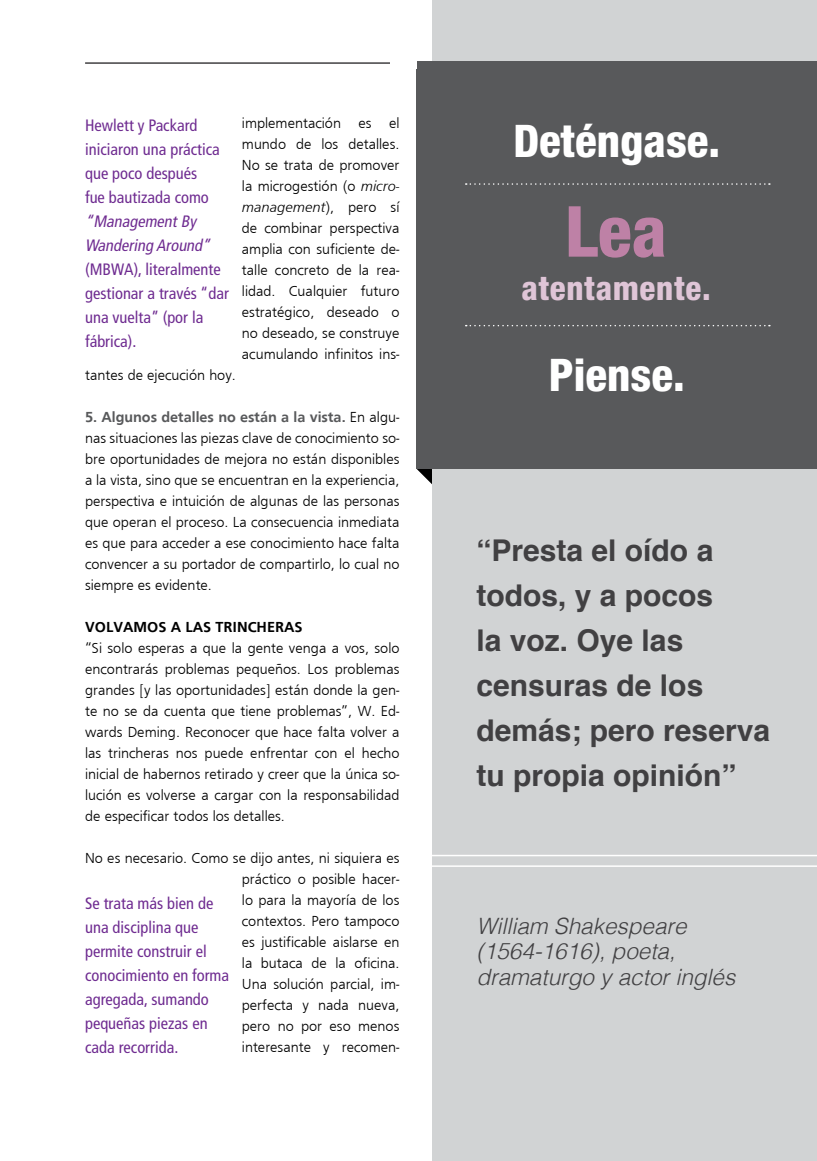
<style>
.page{position:relative;width:817px;height:1161px;background:#fff}
.page>*{position:absolute;margin:0;border:0;box-sizing:border-box;transform-origin:0 0}
.t1{font:800 condensed 70.5px "Helvetica Neue";color:#be81a6}
.t2{font:800 condensed 45px "Helvetica Neue";color:#fff}
.t3{font:800 condensed 33px "Helvetica Neue";letter-spacing:.025em;color:#dfc5d7}
.t4{font:700 30px/45px "Helvetica";color:#414042}
.t5{font:italic 300 22.5px/25.5px "Helvetica";color:#414042}
.t6{font:condensed 16.5px/24px "Frutiger";color:#6f2c91}
.t7{font:italic condensed 16.5px/24px "Frutiger";color:#6f2c91}
.t8{font:300 15px/21px "Frugal Sans";color:#000;text-align:justify}
.t9{font:700 15px "Frugal Sans";color:#000}
.s1{font-style:italic}
.s2{font-weight:700;color:#58595b}
</style>
<div class="page">
<hr style="left:85px;top:62px;width:648px;height:2px;background:#414042">
<svg style="left:416px;top:468px;width:16px;height:16px"></svg>
<div style="left:432px;top:0;width:384px;height:1161px;background:#d1d3d4"></div>
<div style="left:416px;top:61px;width:400px;height:407px;background:#58595b"></div>
<div style="left:390px;top:57px;width:26px;height:12px;background:#fff"></div>
<svg style="left:465px;top:183px;width:304px;height:2px"></svg>
<svg style="left:465px;top:325px;width:304px;height:1px"></svg>
<hr style="left:408px;top:865px;width:408px;height:2px;background:#fff">
<hr style="left:408px;top:855px;width:408px;height:1px;background:#fff">
<p class="t6" style="left:85px;top:113px;width:136px">Hewlett y Packard iniciaron una práctica que poco después fue bautizada como</p>
<p class="t7" style="left:85px;top:209px;width:130px">“ManagementBy<br>Wandering Around”</p>
<p class="t6" style="left:85px;top:257px;width:145px">(MBWA), literalmente gestionar a través “dar una vuelta” (por la fábrica).</p>
<p class="t8" style="left:242px;top:113px;width:159px">implementación es el mundo de los detalles.<br>No se trata de promover la microgestión (o <span class="s1">micro&shy;management</span>), pero sí de combinar perspectiva amplia con suficiente de&shy;talle concreto de la rea&shy;lidad. Cualquier futuro estratégico, deseado o no deseado, se construye acumulando infinitos ins-</p>
<p class="t8" style="left:85px;top:365px;width:152px">tantes de ejecución hoy.</p>
<p class="t8" style="left:85px;top:407px;width:316px"><span class="s2">5. Algunos detalles no están a la vista.</span> En algu&shy;nas situaciones las piezas clave de conocimiento so&shy;bre oportunidades de mejora no están disponibles a la vista, sino que se encuentran en la experiencia, perspectiva e intuición de algunas de las personas que operan el proceso. La consecuencia inmediata es que para acceder a ese conocimiento hace falta convencer a su portador de compartirlo, lo cual no siempre es evidente.</p>
<p class="t9" style="left:85px;top:619px;width:219px">VOLVAMOS A LAS TRINCHERAS</p>
<p class="t8" style="left:85px;top:638px;width:316px">“Si solo esperas a que la gente venga a vos, solo encontrarás problemas pequeños. Los problemas grandes [y las oportunidades] están donde la gen&shy;te no se da cuenta que tiene problemas”, W. Ed&shy;wards Deming. Reconocer que hace falta volver a las trincheras nos puede enfrentar con el hecho inicial de habernos retirado y creer que la única so&shy;lución es volverse a cargar con la responsabilidad de especificar todos los detalles.</p>
<p class="t8" style="left:242px;top:848px;width:159px;text-indent:-157px">No es necesario. Como se dijo antes, ni siquiera es práctico o posible hacer&shy;lo para la mayoría de los contextos. Pero tampoco es justificable aislarse en la butaca de la oficina.<br>Una solución parcial, im&shy;perfecta y nada nueva, pero no por eso menos interesante y recomen-</p>
<p class="t6" style="left:85px;top:891px;width:145px">Se trata más bien de una disciplina que permite construir el conocimiento en forma agregada, sumando pequeñas piezas en cada recorrida.</p>
<h2 class="t2" style="left:513px;top:113px;width:208px">Deténgase.</h2>
<h1 class="t1" style="left:565px;top:188px;width:103px">Lea</h1>
<h3 class="t3" style="left:521px;top:267px;width:191px">atentamente.</h3>
<h2 class="t2" style="left:548px;top:347px;width:137px">Piense.</h2>
<h3 class="t4" style="left:476px;top:529px;width:295px">“Presta el oído a todos, y a pocos<br>la voz. Oye las censuras de los demás; pero reserva tu propia opinión”</h3>
<h3 class="t5" style="left:476px;top:911px;width:260px">William Shakespeare (1564-1616), poeta, dramaturgo y actor inglés</h3>
</div>
